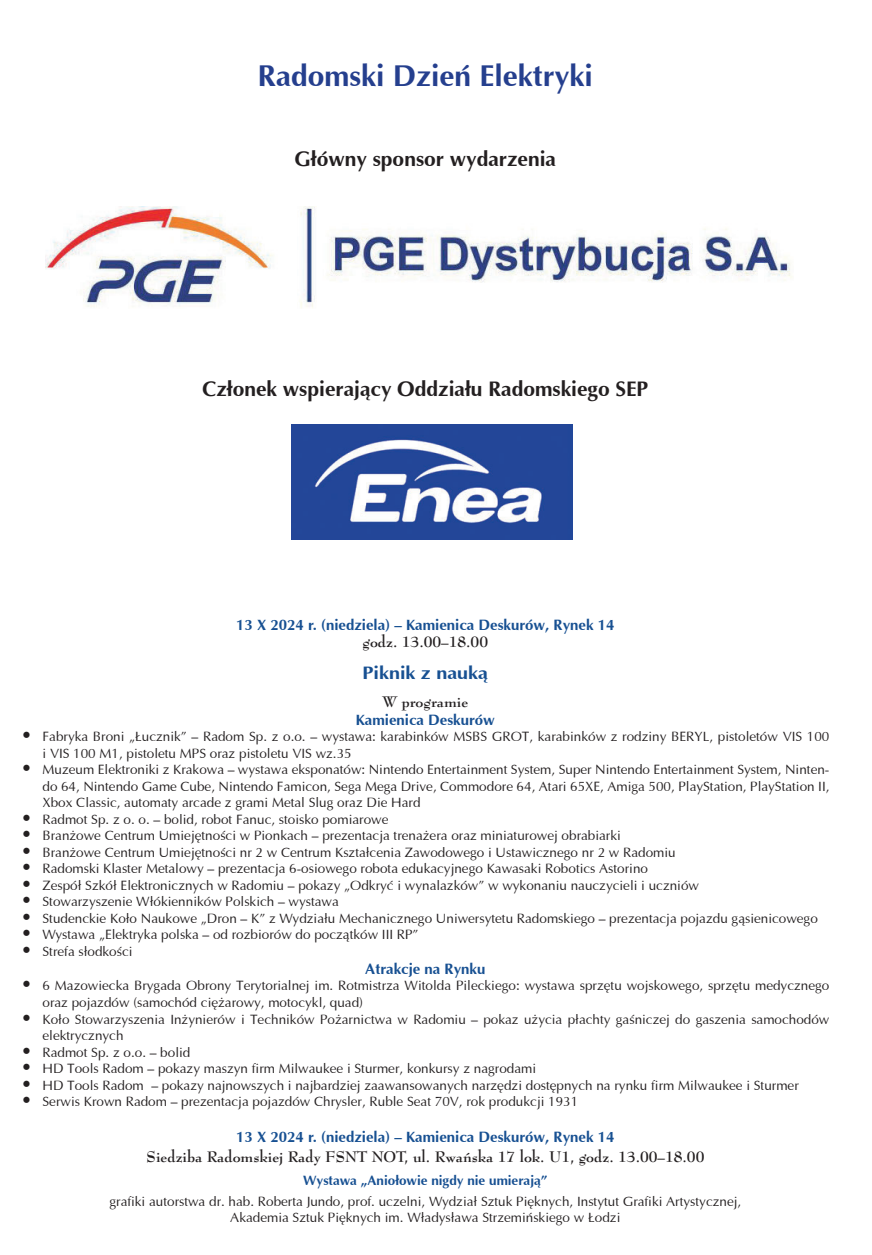
<style>
.page{position:relative;width:872px;height:1255px;background:#fff}
.page>*{position:absolute;margin:0;border:0;box-sizing:border-box;transform-origin:0 0}
.t1{font:700 30px "Ottawa";color:#253f8e}
.t2{font:700 21px "Ottawa";color:#231f20}
.t3{font:700 18px "Ottawa";color:#175092;scale:1.1 1}
.t4{font:700 15px "Ottawa";color:#175092}
.t5{font:700 15px "Bernhard Mod EU";color:#231f20}
.t6{font:13.5px/16.5px "Ottawa";color:#231f20}
.t7{font:700 13.5px "Ottawa";color:#175092}
.s1{font-size:18px}
</style>
<div class="page">
<img style="left:291px;top:424px;width:282px;height:115px">
<img style="left:46px;top:206px;width:746px;height:102px">
<h1 class="t1" style="left:258px;top:57px;width:336px">Radomski Dzień Elektryki</h1>
<h2 class="t2" style="left:294px;top:146px;width:263px">Główny sponsor wydarzenia</h2>
<h2 class="t2" style="left:202px;top:376px;width:447px">Członek wspierający Oddziału Radomskiego SEP</h2>
<p class="t4" style="left:236px;top:615px;width:380px">13 X 2024 r. (niedziela) – Kamienica Deskurów, Rynek 14</p>
<p class="t5" style="left:362px;top:631px;width:127px">godz. 13.00–18.00</p>
<h3 class="t3" style="left:362px;top:661px;width:116px">Piknik z nauką</h3>
<p class="t5" style="left:382px;top:691px;width:87px">W programie</p>
<p class="t4" style="left:356px;top:710px;width:141px">Kamienica Deskurów</p>
<p class="t6" style="left:43px;top:728px;width:788px;text-indent:-21px"><span class="s1">•</span> Fabryka Broni „Łucznik” – Radom Sp. z o.o. – wystawa: karabinków MSBS GROT, karabinków z rodziny BERYL, pistoletów VIS 100 i VIS 100 M1, pistoletu MPS oraz pistoletu VIS wz.35</p>
<p class="t6" style="left:43px;top:761px;width:788px;text-align:justify;text-indent:-21px"><span class="s1">•</span> Muzeum Elektroniki z Krakowa – wystawa eksponatów: Nintendo Entertainment System, Super Nintendo Entertainment System, Ninten&shy;do 64, Nintendo Game Cube, Nintendo Famicon, Sega Mega Drive, Commodore 64, Atari 65XE, Amiga 500, PlayStation, PlayStation II, Xbox Classic, automaty arcade z grami Metal Slug oraz Die Hard</p>
<p class="t6" style="left:21px;top:811px;width:369px"><span class="s1">•</span> Radmot Sp. z o. o. – bolid, robot Fanuc, stoisko pomiarowe</p>
<p class="t6" style="left:21px;top:827px;width:601px"><span class="s1">•</span> Branżowe Centrum Umiejętności w Pionkach – prezentacja trenażera oraz miniaturowej obrabiarki</p>
<p class="t6" style="left:21px;top:844px;width:656px"><span class="s1">•</span> Branżowe Centrum Umiejętności nr 2 w Centrum Kształcenia Zawodowego i Ustawicznego nr 2 w Radomiu</p>
<p class="t6" style="left:21px;top:860px;width:628px"><span class="s1">•</span> Radomski Klaster Metalowy – prezentacja 6-osiowego robota edukacyjnego Kawasaki Robotics Astorino</p>
<p class="t6" style="left:21px;top:877px;width:679px"><span class="s1">•</span> Zespół Szkół Elektronicznych w Radomiu – pokazy „Odkryć i wynalazków” w wykonaniu nauczycieli i uczniów</p>
<p class="t6" style="left:21px;top:893px;width:319px"><span class="s1">•</span> Stowarzyszenie Włókienników Polskich – wystawa</p>
<p class="t6" style="left:21px;top:910px;width:798px"><span class="s1">•</span> Studenckie Koło Naukowe „Dron – K” z Wydziału Mechanicznego Uniwersytetu Radomskiego – prezentacja pojazdu gąsienicowego</p>
<p class="t6" style="left:21px;top:926px;width:399px"><span class="s1">•</span> Wystawa „Elektryka polska – od rozbiorów do początków III RP”</p>
<p class="t6" style="left:21px;top:943px;width:113px"><span class="s1">•</span> Strefa słodkości</p>
<p class="t4" style="left:365px;top:959px;width:122px">Atrakcje na Rynku</p>
<p class="t6" style="left:43px;top:977px;width:788px;text-indent:-21px"><span class="s1">•</span> 6 Mazowiecka Brygada Obrony Terytorialnej im. Rotmistrza Witolda Pileckiego: wystawa sprzętu wojskowego, sprzętu medycznego oraz pojazdów (samochód ciężarowy, motocykl, quad)</p>
<p class="t6" style="left:43px;top:1010px;width:788px;text-indent:-21px"><span class="s1">•</span> Koło Stowarzyszenia Inżynierów i Techników Pożarnictwa w Radomiu – pokaz użycia płachty gaśniczej do gaszenia samochodów elektrycznych</p>
<p class="t6" style="left:21px;top:1043px;width:171px"><span class="s1">•</span> Radmot Sp. z o.o. – bolid</p>
<p class="t6" style="left:21px;top:1060px;width:516px"><span class="s1">•</span> HD Tools Radom – pokazy maszyn firm Milwaukee i Sturmer, konkursy z nagrodami</p>
<p class="t6" style="left:21px;top:1076px;width:779px"><span class="s1">•</span> HD Tools Radom – pokazy najnowszych i najbardziej zaawansowanych narzędzi dostępnych na rynku firm Milwaukee i Sturmer</p>
<p class="t6" style="left:21px;top:1093px;width:558px"><span class="s1">•</span> Serwis Krown Radom – prezentacja pojazdów Chrysler, Ruble Seat 70V, rok produkcji 1931</p>
<p class="t4" style="left:236px;top:1127px;width:380px">13 X 2024 r. (niedziela) – Kamienica Deskurów, Rynek 14</p>
<p class="t5" style="left:146px;top:1145px;width:559px">Siedziba Radomskiej Rady FSNT NOT, ul. Rwańska 17 lok. U1, godz. 13.00–18.00</p>
<p class="t7" style="left:303px;top:1171px;width:246px">Wystawa „Aniołowie nigdy nie umierają”</p>
<p class="t6" style="left:109px;top:1192px;width:633px;text-align:center">grafiki autorstwa dr. hab. Roberta Jundo, prof. uczelni, Wydział Sztuk Pięknych, Instytut Grafiki Artystycznej,<br>Akademia Sztuk Pięknych im. Władysława Strzemińskiego w Łodzi</p>
</div>
